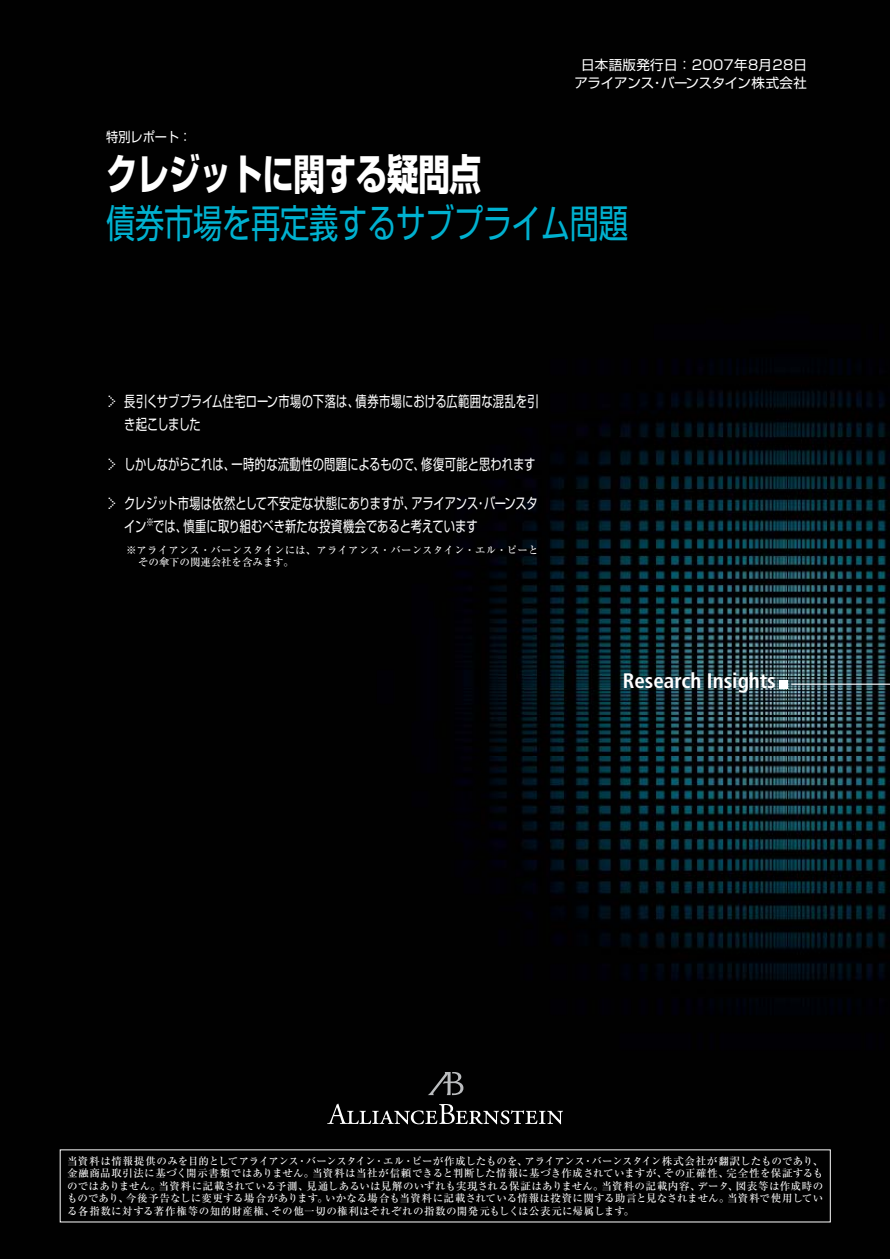
<style>
.page{position:relative;width:890px;height:1259px;background:#fff}
.page>*{position:absolute;margin:0;border:0;box-sizing:border-box;transform-origin:0 0}
.t1{font:42px "Shin Go Pro Bold 90 pv RKSJ H";letter-spacing:-.01em;color:#fff;scale:.75 1}
.t2{font:39px "Shin Go Pro Regular 90 pv RKSJ H";letter-spacing:-.01em;color:#00b1d0;scale:.75 1}
.t3{font:700 condensed 21px "Frutiger LT Std";color:#fff}
.t4{font:15px/22.5px "Shin Go Pro Regular 90 pv RKSJ H";letter-spacing:.005em;color:#fff;scale:.75 1}
.t5{font:13.5px/18px "Shin Go Pro Regular 90 pv RKSJ H";letter-spacing:.025em;color:#fff;text-align:center}
.t6{font:13.5px "Shin Go Pro Regular 90 pv RKSJ H";letter-spacing:.025em;color:#fff;scale:.9 1}
.t7{font:10.5px/12.6px "Ryumin Pro Medium 90 pv RKSJ H";letter-spacing:.005em;color:#fff;text-align:justify}
.s1{font-family:"Bubbledot ICG Fine Pos";font-size:18px}
</style>
<div class="page">
<img style="left:0;top:0;width:889px;height:1259px">
<hr style="left:791px;top:684px;width:98px;height:1px;background:#fff">
<div style="left:779px;top:680px;width:8px;height:8px;background:#fff"></div>
<svg style="left:327px;top:1104px;width:236px;height:20px;background:#393939"></svg>
<svg style="left:427px;top:1072px;width:36px;height:23px"></svg>
<p class="t5" style="left:574px;top:58px;width:234px">日本語版発行日：2007年8月28日アライアンス・バーンスタイン株式会社</p>
<p class="t6" style="left:106px;top:132px;width:96px">特別レポート：</p>
<h1 class="t1" style="left:106px;top:158px;width:501px">クレジットに関する疑問点</h1>
<h2 class="t2" style="left:106px;top:209px;width:697px">債券市場を再定義するサブプライム問題</h2>
<h3 class="t4" style="left:124px;top:392px;width:554px;text-indent:-18px"><span class="s1">&gt;</span> 長引くサブプライム住宅ローン市場の下落は、債券市場における広範囲な混乱を引き起こしました</h3>
<h3 class="t4" style="left:106px;top:455px;width:573px"><span class="s1">&gt;</span> しかしながらこれは、一時的な流動性の問題によるもので、修復可能と思われます</h3>
<h3 class="t4" style="left:124px;top:494px;width:553px;text-indent:-18px"><span class="s1">&gt;</span> クレジット市場は依然として不安定な状態にありますが、アライアンス・バーンスタイン<sup>※</sup>では、慎重に取り組むべき新たな投資機会であると考えています</h3>
<p class="t7" style="left:138px;top:545px;width:402px;text-indent:-12px">※アライアンス・バーンスタインには、アライアンス・バーンスタイン・エル・ピーとその傘下の関連会社を含みます。</p>
<h3 class="t3" style="left:622px;top:672px;width:155px">Research Insights</h3>
<p class="t7" style="left:67px;top:1156px;width:757px">当資料は情報提供のみを目的としてアライアンス・バーンスタイン・エル・ピーが作成したものを、アライアンス・バーンスタイン株式会社が翻訳したものであり、金融商品取引法に基づく開示書類ではありません。当資料は当社が信頼できると判断した情報に基づき作成されていますが、その正確性、完全性を保証するものではありません。当資料に記載されている予測、見通しあるいは見解のいずれも実現される保証はありません。当資料の記載内容、データ、図表等は作成時のものであり、今後予告なしに変更する場合があります。いかなる場合も当資料に記載されている情報は投資に関する助言と見なされません。当資料で使用している各指数に対する著作権等の知的財産権、その他一切の権利はそれぞれの指数の開発元もしくは公表元に帰属します。</p>
</div>
